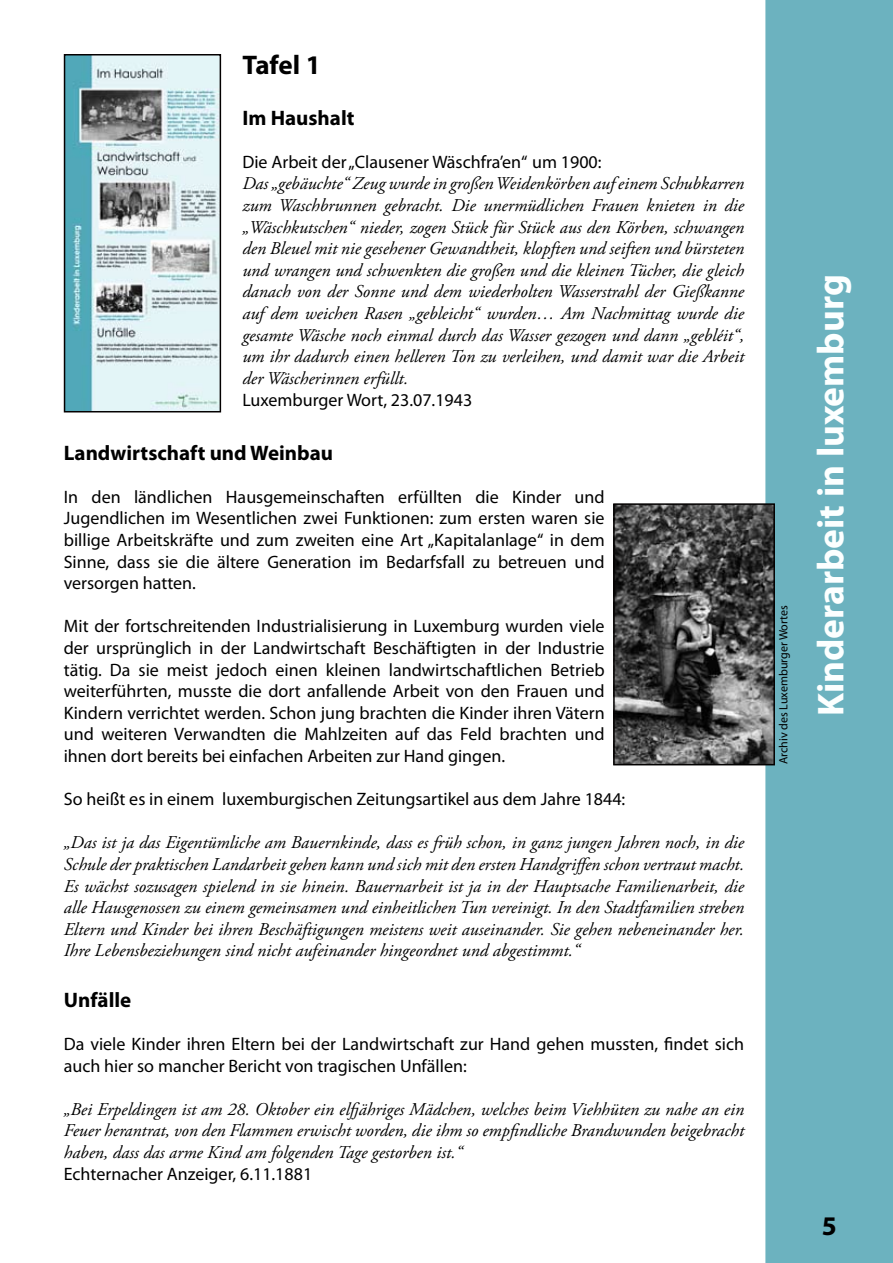
<style>
.page{position:relative;width:893px;height:1263px;background:#fff}
.page>*{position:absolute;margin:0;border:0;box-sizing:border-box;transform-origin:0 0}
.t1{font:700 37.5px "Myriad Pro";color:#fcffff}
.t2{font:700 27px "Myriad Pro";letter-spacing:-.005em;color:#000}
.t3{font:700 21px "Myriad Pro";color:#000}
.t4{font:italic 18px/21.6px "Adobe Garamond Pro";color:#000;text-align:justify}
.t5{font:18px/21.6px "Myriad Pro";color:#000;text-align:justify}
.t6{font:12px "Myriad Pro";color:#000}
</style>
<div class="page">
<div style="left:765px;top:0;width:128px;height:1263px;background:#6cb2bf"></div>
<img style="left:67px;top:57px;width:151px;height:352px">
<div style="left:64px;top:54px;width:157px;height:358px;border:2px solid #040000"></div>
<img style="left:616px;top:506px;width:156px;height:256px">
<div style="left:613px;top:503px;width:162px;height:262px;border:2px solid #020000"></div>
<h2 class="t2" style="left:242px;top:48px;width:80px">Tafel 1</h2>
<p class="t3" style="left:242px;top:104px;width:114px">Im Haushalt</p>
<p class="t5" style="left:242px;top:151px;width:361px">Die Arbeit der „Clausener Wäschfra’en“ um 1900:</p>
<p class="t4" style="left:242px;top:173px;width:503px">Das „gebäuchte“ Zeug wurde in großen Weidenkörben auf einem Schubkarren zum Waschbrunnen gebracht. Die unermüdlichen Frauen knieten in die „Wäschkutschen“ nieder, zogen Stück für Stück aus den Körben, schwangen den Bleuel mit nie gesehener Gewandtheit, klopften und seiften und bürsteten und wrangen und schwenkten die großen und die kleinen Tücher, die gleich danach von der Sonne und dem wiederholten Wasserstrahl der Gießkanne auf dem weichen Rasen „gebleicht“ wurden… Am Nachmittag wurde die gesamte Wäsche noch einmal durch das Wasser gezogen und dann „gebléit“, um ihr dadurch einen helleren Ton zu verleihen, und damit war die Arbeit der Wäscherinnen erfüllt.</p>
<p class="t5" style="left:242px;top:388px;width:231px">Luxemburger Wort, 23.07.1943</p>
<p class="t3" style="left:64px;top:439px;width:271px">Landwirtschaft und Weinbau</p>
<p class="t5" style="left:64px;top:486px;width:542px">In den ländlichen Hausgemeinschaften erfüllten die Kinder und Jugendlichen im Wesentlichen zwei Funktionen: zum ersten waren sie billige Arbeitskräfte und zum zweiten eine Art „Kapitalanlage“ in dem Sinne, dass sie die ältere Generation im Bedarfsfall zu betreuen und versorgen hatten.</p>
<p class="t5" style="left:64px;top:615px;width:542px">Mit der fortschreitenden Industrialisierung in Luxemburg wurden viele der ursprünglich in der Landwirtschaft Beschäftigten in der Industrie tätig. Da sie meist jedoch einen kleinen landwirtschaftlichen Betrieb weiterführten, musste die dort anfallende Arbeit von den Frauen und Kindern verrichtet werden. Schon jung brachten die Kinder ihren Vätern und weiteren Verwandten die Mahlzeiten auf das Feld brachten und ihnen dort bereits bei einfachen Arbeiten zur Hand gingen.</p>
<p class="t5" style="left:64px;top:788px;width:563px">So heißt es in einem luxemburgischen Zeitungsartikel aus dem Jahre 1844:</p>
<p class="t4" style="left:64px;top:832px;width:682px">„Das ist ja das Eigentümliche am Bauernkinde, dass es früh schon, in ganz jungen Jahren noch, in die Schule der praktischen Landarbeit gehen kann und sich mit den ersten Handgriffen schon vertraut macht.<br>Es wächst sozusagen spielend in sie hinein. Bauernarbeit ist ja in der Hauptsache Familienarbeit, die alle Hausgenossen zu einem gemeinsamen und einheitlichen Tun vereinigt. In den Stadtfamilien streben Eltern und Kinder bei ihren Beschäftigungen meistens weit auseinander. Sie gehen nebeneinander her.<br>Ihre Lebensbeziehungen sind nicht aufeinander hingeordnet und abgestimmt.“</p>
<p class="t3" style="left:64px;top:986px;width:69px">Unfälle</p>
<p class="t5" style="left:64px;top:1033px;width:682px">Da viele Kinder ihren Eltern bei der Landwirtschaft zur Hand gehen mussten, findet sich auch hier so mancher Bericht von tragischen Unfällen:</p>
<p class="t4" style="left:64px;top:1099px;width:682px">„Bei Erpeldingen ist am 28. Oktober ein elfjähriges Mädchen, welches beim Viehhüten zu nahe an ein Feuer herantrat, von den Flammen erwischt worden, die ihm so empfindliche Brandwunden beigebracht haben, dass das arme Kind am folgenden Tage gestorben ist.“</p>
<p class="t5" style="left:64px;top:1162px;width:250px">Echternacher Anzeiger, 6.11.1881</p>
<p class="t6" style="left:776px;top:764px;width:161px;rotate:-90deg">Archiv des Luxemburger Wortes</p>
<h1 class="t1" style="left:806px;top:716px;width:444px;rotate:-90deg">Kinderarbeit in luxemburg</h1>
<h2 class="t2" style="left:822px;top:1209px;width:16px">5</h2>
</div>
